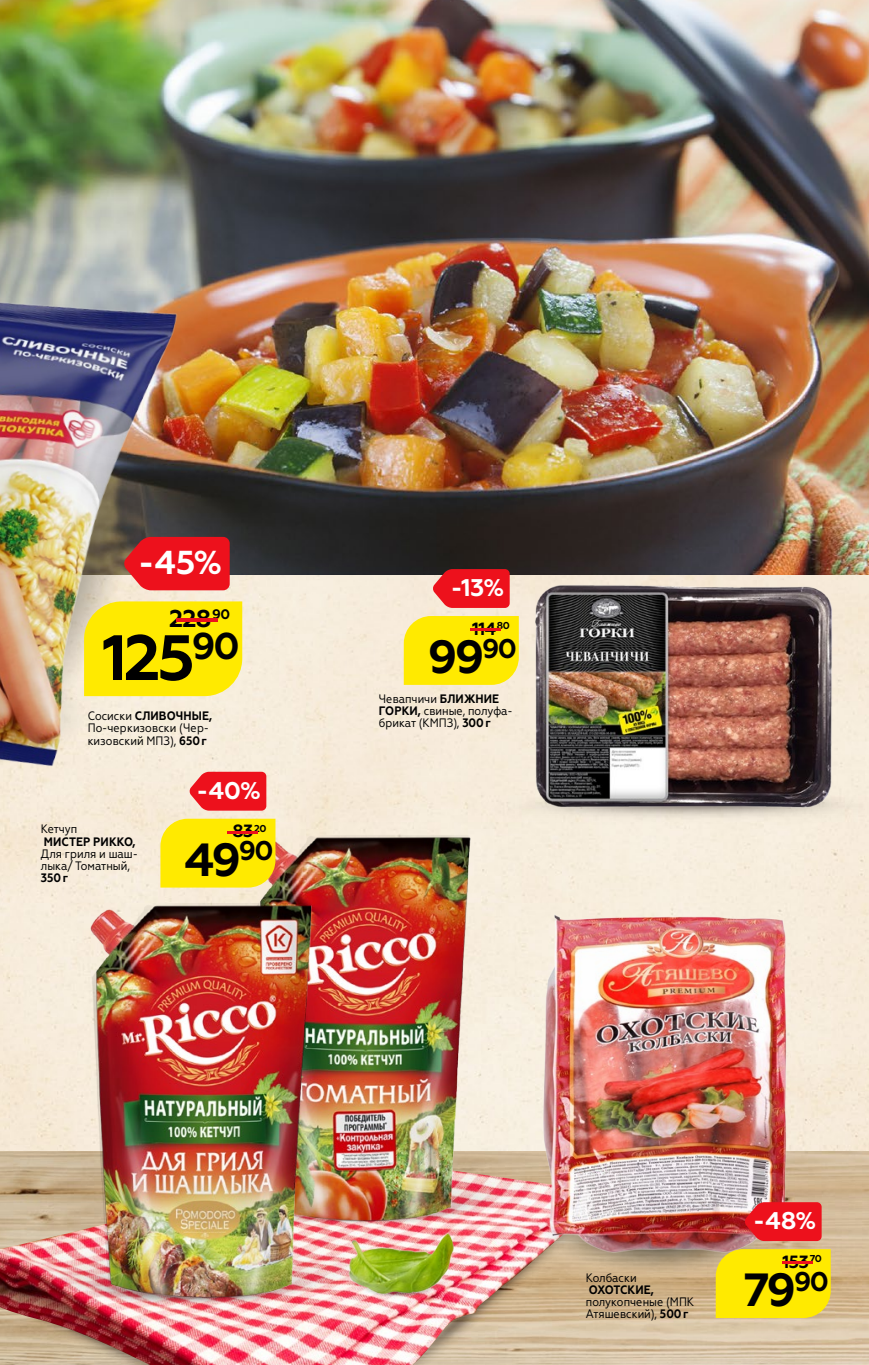
<style>
.page{position:relative;width:869px;height:1365px;background:#fff}
.page>*{position:absolute;margin:0;border:0;box-sizing:border-box;transform-origin:0 0}
.t1{font:700 63.88px "Geometria";color:#000}
.t2{font:700 46.38px "Geometria";color:#000}
.t3{font:700 33.07px "Geometria";color:#fff}
.t4{font:700 24.32px "Geometria";color:#000002}
.t5{font:700 24.15px "Geometria";color:#fff}
.t6{font:700 17.68px "Geometria";letter-spacing:-.03em;color:#000002}
.t7{font:700 13.83px "Geometria";color:#000002}
.t8{font:12.25px/12.2px "Geometria Narrow";color:#000}
.t9{font:700 12.25px "Geometria Narrow";letter-spacing:.01em;color:#000}
.t10{font:700 12.25px "Geometria Narrow";letter-spacing:-.03em;color:#000}
.t11{font:700 9.97px "Geometria";color:#000002}
.s1{font-size:24.32px;color:#ed111c}
.s2{font-weight:700}
.s3{font-size:17.68px;color:#ed111c}
</style>
<div class="page">
<div style="left:0;top:574px;width:868px;height:577px;background:#f7ecdb"></div>
<img style="left:0;top:1151px;width:868px;height:213px">
<img style="left:0;top:0;width:868px;height:574px">
<img style="left:597px;top:1285px;width:48px;height:79px">
<img style="left:0;top:1163px;width:597px;height:201px">
<img style="left:320px;top:1227px;width:159px;height:87px">
<img style="left:508px;top:1273px;width:207px;height:12px">
<img style="left:474px;top:892px;width:369px;height:381px">
<img style="left:476px;top:1138px;width:95px;height:88px">
<img style="left:236px;top:830px;width:240px;height:397px">
<img style="left:0;top:1216px;width:408px;height:90px">
<img style="left:70px;top:903px;width:244px;height:398px">
<div style="left:0;top:770px;width:211px;height:48px;background:#f7ebd8"></div>
<div style="left:0;top:770px;width:175px;height:39px;background:#f7ebda"></div>
<img style="left:0;top:154px;width:221px;height:616px">
<div style="left:478px;top:774px;width:390px;height:55px;background:#f6ecdb"></div>
<img style="left:529px;top:541px;width:309px;height:309px">
<svg style="left:715px;top:1248px;width:115px;height:69px;background:#fbe608"></svg>
<svg style="left:744px;top:1201px;width:77px;height:39px;background:#e9222b"></svg>
<div style="left:160px;top:818px;width:115px;height:69px;background:#ffea00"></div>
<svg style="left:189px;top:771px;width:77px;height:39px;background:#ee2931"></svg>
<div style="left:84px;top:601px;width:158px;height:95px;background:#ffea00"></div>
<svg style="left:124px;top:537px;width:105px;height:53px;background:#e51c25"></svg>
<div style="left:403px;top:616px;width:115px;height:68px;background:#ffea00"></div>
<svg style="left:432px;top:569px;width:77px;height:39px;background:#e7212a"></svg>
<h3 class="t3" style="left:138px;top:543px;width:86px">-45%</h3>
<p class="t7" style="left:163px;top:606px;width:68px"><span class="s1">-</span>90</p>
<h3 class="t4" style="left:169px;top:604px;width:44px">228</h3>
<h1 class="t1" style="left:102px;top:619px;width:139px">125<sup>90</sup></h1>
<p class="t8" style="left:88px;top:709px;width:126px">Сосиски <span class="s2">СЛИВОЧНЫЕ,<br></span>По-черкизовски (Чер&shy;кизовский МПЗ), <span class="s2">650г</span></p>
<h3 class="t5" style="left:196px;top:776px;width:66px">-40%</h3>
<p class="t8" style="left:41px;top:823px;width:38px">Кетчуп</p>
<p class="t11" style="left:218px;top:822px;width:50px"><span class="s3">-</span>20</p>
<p class="t9" style="left:44px;top:834px;width:93px">МИСТЕР РИККО,</p>
<p class="t8" style="left:41px;top:847px;width:99px">Для гриля и шаш&shy;лыка/ Томатный,</p>
<p class="t9" style="left:41px;top:870px;width:29px">350г</p>
<h3 class="t6" style="left:232px;top:820px;width:22px">83</h3>
<h2 class="t2" style="left:184px;top:832px;width:91px">49<sup>90</sup></h2>
<h3 class="t5" style="left:450px;top:573px;width:55px">-13%</h3>
<p class="t11" style="left:461px;top:619px;width:50px"><span class="s3">-</span>80</p>
<h3 class="t6" style="left:472px;top:618px;width:25px">114</h3>
<h2 class="t2" style="left:427px;top:629px;width:91px">99<sup>90</sup></h2>
<p class="t8" style="left:379px;top:692px;width:135px">Чевапчичи <span class="s2">БЛИЖНИЕ<br>ГОРКИ,</span> свиные, полуфа&shy;брикат (КМПЗ), <span class="s2">300г</span></p>
<p class="t8" style="left:585px;top:1270px;width:52px">Колбаски</p>
<p class="t10" style="left:588px;top:1282px;width:67px">ОХОТСКИЕ,</p>
<p class="t8" style="left:585px;top:1295px;width:110px">полукопченые (МПК<br>Атяшевский), <span class="s2">500г</span></p>
<h3 class="t5" style="left:753px;top:1206px;width:64px">-48%</h3>
<p class="t11" style="left:772px;top:1252px;width:50px"><span class="s3">-</span>70</p>
<h3 class="t6" style="left:782px;top:1250px;width:28px">153</h3>
<h2 class="t2" style="left:743px;top:1262px;width:87px">79<sup>90</sup></h2>
</div>
